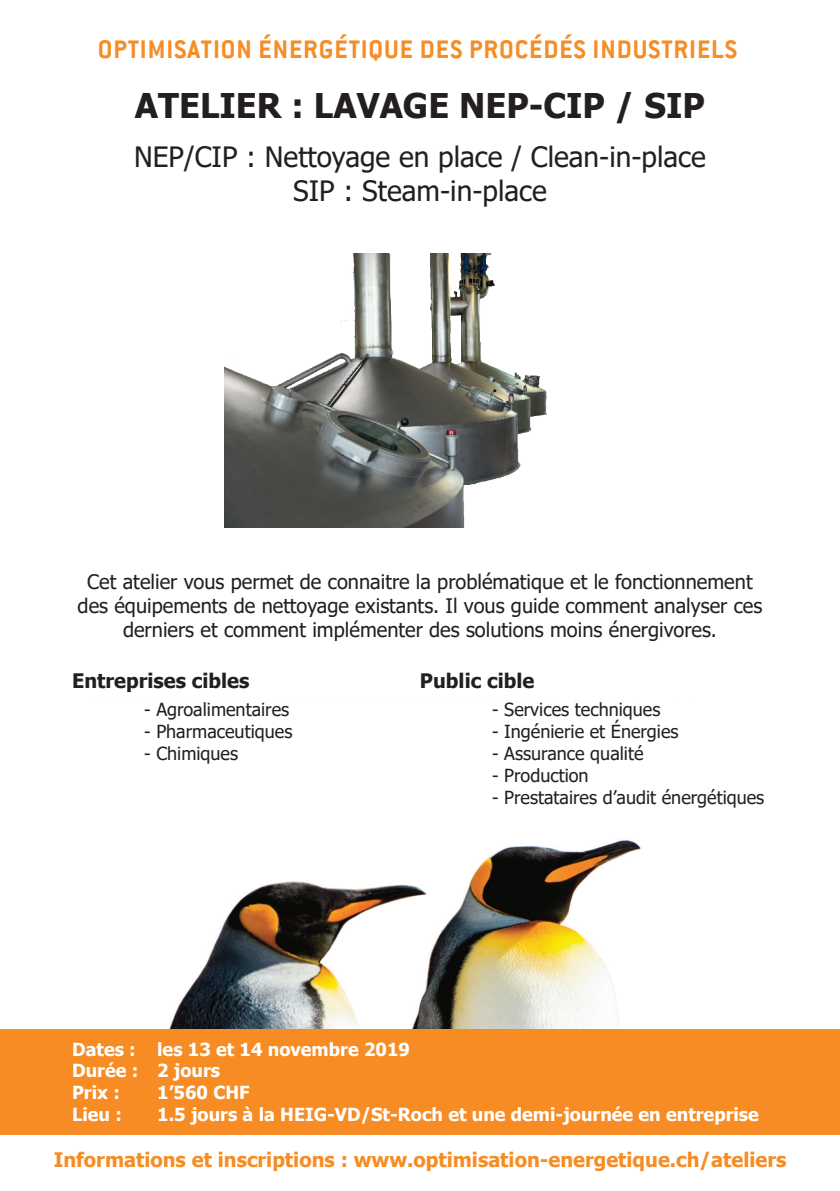
<style>
.page{position:relative;width:840px;height:1191px;background:#fff}
.page>*{position:absolute;margin:0;border:0;box-sizing:border-box;transform-origin:0 0}
.t1{font:700 34px "Tahoma";color:#231f20}
.t2{font:28px/34px "Tahoma";color:#231f20;text-align:center}
.t3{font:700 28px "Conduit ITC";letter-spacing:.03em;color:#f68d24}
.t4{font:20px/24px "Tahoma";color:#231f20;text-align:center}
.t5{font:700 20px "Tahoma";color:#f68d24}
.t6{font:700 20px "Tahoma";color:#231f20}
.t7{font:18px "Tahoma";color:#231f20}
.t8{font:700 18px/21.6px "Tahoma";color:#fff}
</style>
<div class="page">
<img style="left:169px;top:840px;width:472px;height:188px">
<div style="left:0;top:1028px;width:839px;height:106px;background:#f68c23"></div>
<img style="left:224px;top:254px;width:323px;height:273px">
<h2 class="t3" style="left:98px;top:33px;width:640px">OPTIMISATION ÉNERGÉTIQUE DES PROCÉDÉS INDUSTRIELS</h2>
<h1 class="t1" style="left:135px;top:82px;width:571px">ATELIER : LAVAGE NEP-CIP / SIP</h1>
<h2 class="t2" style="left:134px;top:141px;width:573px">NEP/CIP : Nettoyage en place / Clean-in-place<br>SIP : Steam-in-place</h2>
<p class="t4" style="left:78px;top:571px;width:686px">Cet atelier vous permet de connaitre la problématique et le fonctionnement des équipements de nettoyage existants. Il vous guide comment analyser ces derniers et comment implémenter des solutions moins énergivores.</p>
<p class="t6" style="left:72px;top:666px;width:179px">Entreprises cibles</p>
<p class="t7" style="left:144px;top:697px;width:146px">- Agroalimentaires</p>
<p class="t7" style="left:144px;top:719px;width:150px">- Pharmaceutiques</p>
<p class="t7" style="left:144px;top:741px;width:95px">- Chimiques</p>
<p class="t6" style="left:420px;top:666px;width:116px">Public cible</p>
<p class="t7" style="left:492px;top:697px;width:170px">- Services techniques</p>
<p class="t7" style="left:492px;top:719px;width:188px">- Ingénierie et Énergies</p>
<p class="t7" style="left:492px;top:741px;width:153px">- Assurance qualité</p>
<p class="t7" style="left:492px;top:763px;width:98px">- Production</p>
<p class="t7" style="left:492px;top:785px;width:273px">- Prestataires d’audit énergétiques</p>
<p class="t8" style="left:72px;top:1039px;width:339px">Dates : les 13 et 14 novembre 2019<br>Durée : 2 jours<br>Prix :</p>
<p class="t8" style="left:157px;top:1082px;width:94px">1’560 CHF</p>
<p class="t8" style="left:72px;top:1104px;width:51px">Lieu :</p>
<p class="t8" style="left:157px;top:1104px;width:603px">1.5 jours à la HEIG-VD/St-Roch et une demi-journée en entreprise</p>
<p class="t5" style="left:54px;top:1145px;width:733px">Informations et inscriptions : www.optimisation-energetique.ch/ateliers</p>
</div>
